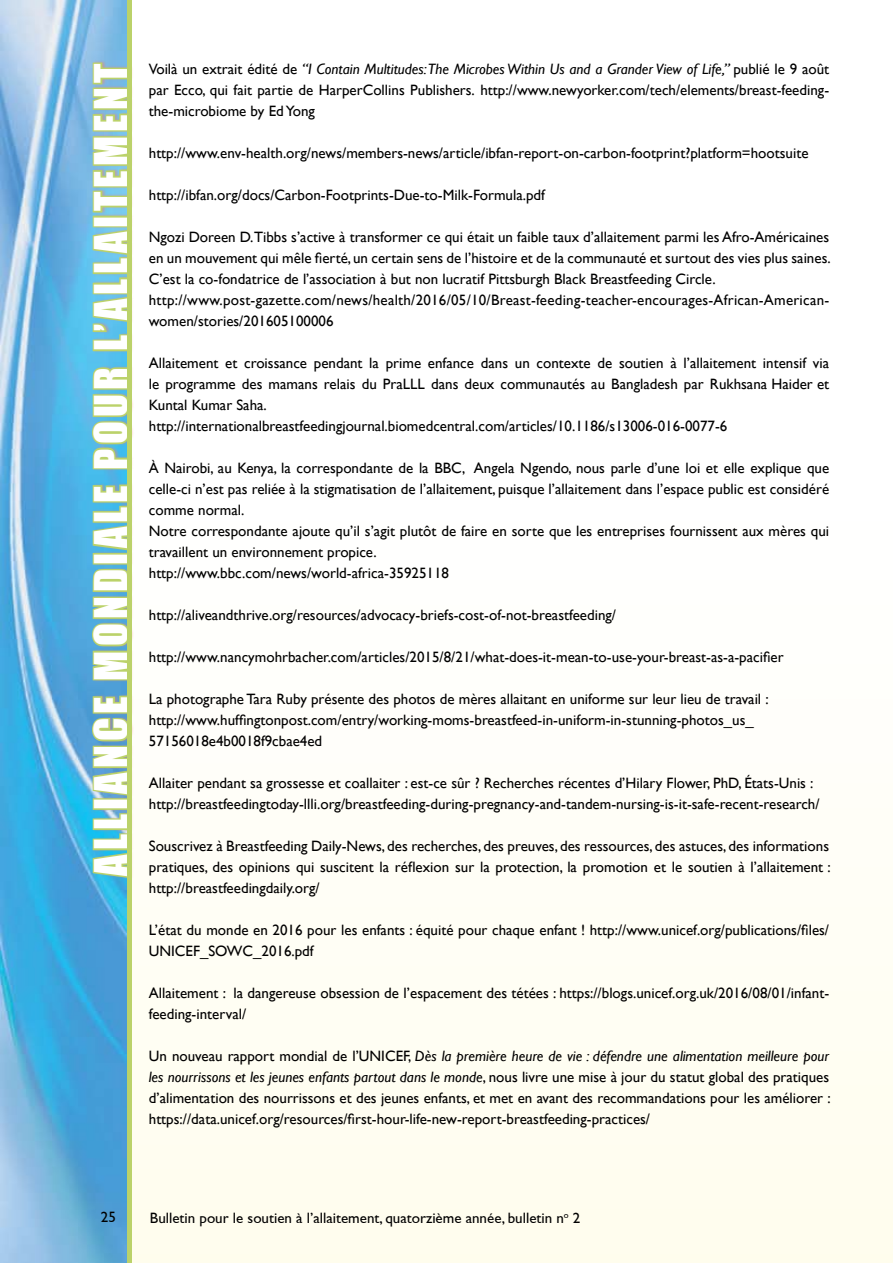
<style>
.page{position:relative;width:893px;height:1263px;background:#fff}
.page>*{position:absolute;margin:0;border:0;box-sizing:border-box;transform-origin:0 0}
.t1{font:42px "Impact";letter-spacing:.1em;color:#fff}
.t2{font:15px/21px "Gill Sans";color:#000}
.t3{font:15px "Gill Sans";color:#000}
.s1{font-style:italic}
</style>
<div class="page">
<img style="left:0;top:0;width:127px;height:1263px">
<div style="left:131px;top:0;width:762px;height:1263px;background:linear-gradient(to right,#fffefa,#fffefa)"></div>
<div style="left:91px;top:59px;width:44px;height:822px;background:#fefdfa"></div>
<svg style="left:60px;top:61px;width:72px;height:819px;background:#88c5cc"></svg>
<hr style="left:127px;top:0;width:4px;height:1263px;background:#bbd26a">
<h1 class="t1" style="left:78px;top:876px;width:814px;rotate:-90deg">Alliance Mondiale pour l’Allaitement</h1>
<p class="t2" style="left:149px;top:59px;width:682px;text-align:justify">Voilà un extrait édité de <span class="s1">“I Contain Multitudes: The Microbes Within Us and a Grander View of Life,”</span> publié le 9 août par Ecco, qui fait partie de HarperCollins Publishers. http://www.newyorker.com/tech/elements/breast-feeding&shy;the-microbiome by Ed Yong</p>
<p class="t2" style="left:149px;top:143px;width:661px">http://www.env-health.org/news/members-news/article/ibfan-report-on-carbon-footprint?platform=hootsuite</p>
<p class="t2" style="left:149px;top:185px;width:398px">http://ibfan.org/docs/Carbon-Footprints-Due-to-Milk-Formula.pdf</p>
<p class="t2" style="left:149px;top:227px;width:683px">Ngozi Doreen D.Tibbs s’active à transformer ce qui était un faible taux d’allaitement parmi les Afro-Américaines en un mouvement qui mêle fierté, un certain sens de l’histoire et de la communauté et surtout des vies plus saines.<br>C’est la co-fondatrice de l’association à but non lucratif Pittsburgh Black Breastfeeding Circle. http://www.post-gazette.com/news/health/2016/05/10/Breast-feeding-teacher-encourages-African-American&shy;women/stories/201605100006</p>
<p class="t2" style="left:149px;top:353px;width:682px">Allaitement et croissance pendant la prime enfance dans un contexte de soutien à l’allaitement intensif via le programme des mamans relais du PraLLL dans deux communautés au Bangladesh par Rukhsana Haider et Kuntal Kumar Saha. http://internationalbreastfeedingjournal.biomedcentral.com/articles/10.1186/s13006-016-0077-6</p>
<p class="t2" style="left:149px;top:458px;width:682px">À Nairobi, au Kenya, la correspondante de la BBC, Angela Ngendo, nous parle d’une loi et elle explique que celle-ci n’est pas reliée à la stigmatisation de l’allaitement, puisque l’allaitement dans l’espace public est considéré comme normal.<br>Notre correspondante ajoute qu’il s’agit plutôt de faire en sorte que les entreprises fournissent aux mères qui travaillent un environnement propice.<br>http://www.bbc.com/news/world-africa-35925118</p>
<p class="t2" style="left:149px;top:605px;width:469px">http://aliveandthrive.org/resources/advocacy-briefs-cost-of-not-breastfeeding/</p>
<p class="t2" style="left:149px;top:647px;width:636px">http://www.nancymohrbacher.com/articles/2015/8/21/what-does-it-mean-to-use-your-breast-as-a-pacifier</p>
<p class="t2" style="left:149px;top:689px;width:621px">La photographe Tara Ruby présente des photos de mères allaitant en uniforme sur leur lieu de travail : http://www.huffingtonpost.com/entry/working-moms-breastfeed-in-uniform-in-stunning-photos_us_<br>57156018e4b0018f9cbae4ed</p>
<p class="t2" style="left:149px;top:773px;width:672px">Allaiter pendant sa grossesse et coallaiter : est-ce sûr ? Recherches récentes d’Hilary Flower, PhD, États-Unis : http://breastfeedingtoday-llli.org/breastfeeding-during-pregnancy-and-tandem-nursing-is-it-safe-recent-research/</p>
<p class="t2" style="left:149px;top:836px;width:683px;text-align:justify">Souscrivez à Breastfeeding Daily-News, des recherches, des preuves, des ressources, des astuces, des informations pratiques, des opinions qui suscitent la réflexion sur la protection, la promotion et le soutien à l’allaitement : http://breastfeedingdaily.org/</p>
<p class="t2" style="left:149px;top:920px;width:682px">L’état du monde en 2016 pour les enfants : équité pour chaque enfant ! http://www.unicef.org/publications/files/<br>UNICEF_SOWC_2016.pdf</p>
<p class="t2" style="left:149px;top:983px;width:682px">Allaitement : la dangereuse obsession de l’espacement des tétées : https://blogs.unicef.org.uk/2016/08/01/infant&shy;feeding-interval/</p>
<p class="t2" style="left:149px;top:1046px;width:683px;text-align:justify">Un nouveau rapport mondial de l’UNICEF, <span class="s1">Dès la première heure de vie : défendre une alimentation meilleure pour les nourrissons et les jeunes enfants partout dans le monde</span>, nous livre une mise à jour du statut global des pratiques d’alimentation des nourrissons et des jeunes enfants, et met en avant des recommandations pour les améliorer : https://data.unicef.org/resources/first-hour-life-new-report-breastfeeding-practices/</p>
<p class="t3" style="left:101px;top:1209px;width:15px">25</p>
<p class="t3" style="left:150px;top:1209px;width:432px">Bulletin pour le soutien à l’allaitement, quatorzième année, bulletin n<sup>o</sup> 2</p>
</div>
